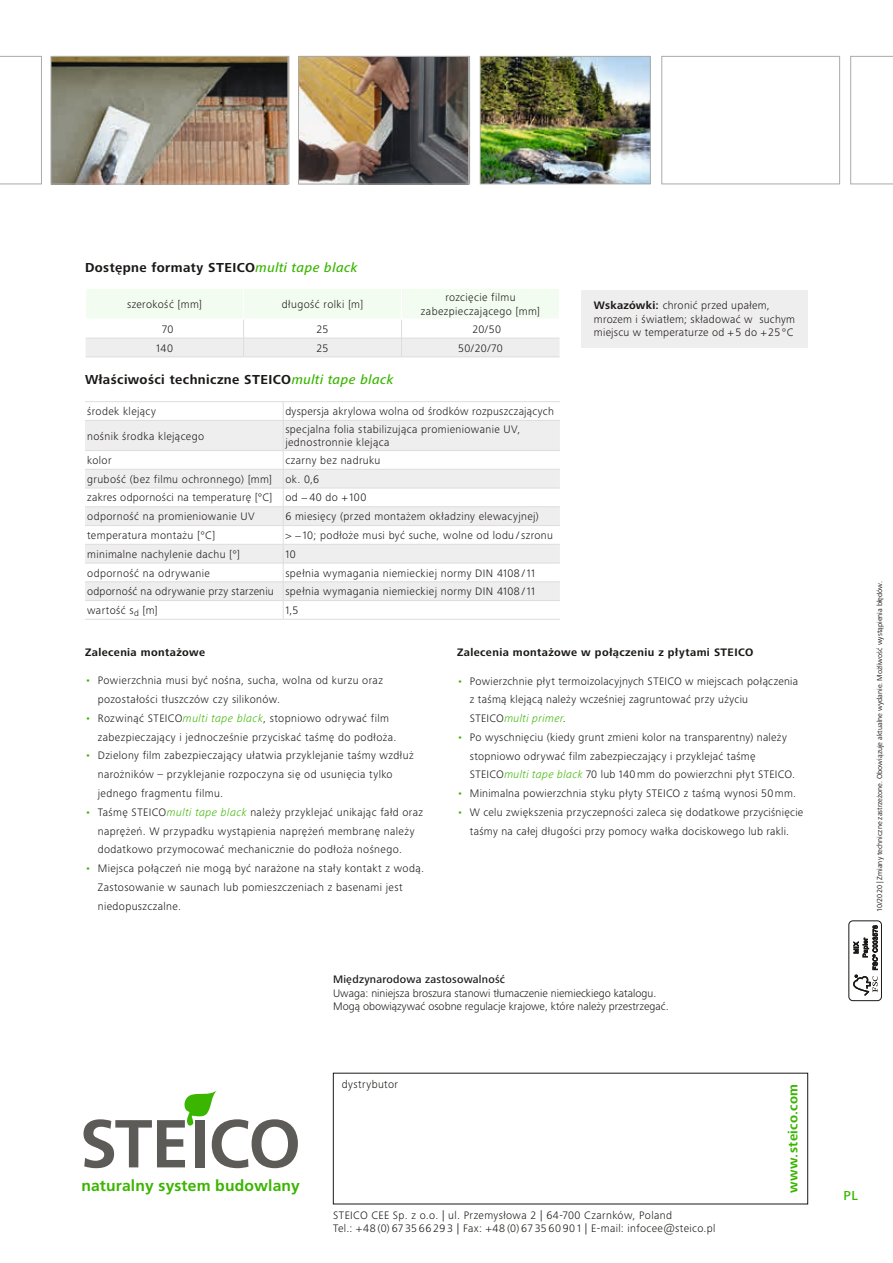
<style>
.page{position:relative;width:893px;height:1263px;background:#fff}
.page>*{position:absolute;margin:0;border:0;box-sizing:border-box;transform-origin:0 0}
.t1{font:700 15.6px "Frutiger";letter-spacing:.01em;color:#3ab500}
.t2{font:700 13.5px "Frutiger Next LTW1 G";letter-spacing:.03em;color:#1b1917}
.t3{font:700 13.5px "Frutiger Next LTW1 G";letter-spacing:.03em;color:#3ab500}
.t4{font:500 13.5px "Frutiger Next LTW1 G";color:#3ab500}
.t5{font:300 11.25px/18.8px "Frutiger Next LTW1 G";letter-spacing:.03em;color:#1b1917}
.t6{font:300 11.25px/13.5px "Frutiger Next LTW1 G";color:#1b1917}
.t7{font:700 11.25px "Frutiger Next LTW1 G";letter-spacing:.035em;color:#1b1917}
.t8{font:500 11.25px "Frutiger Next LTW1 G";letter-spacing:.02em;color:#1b1917}
.t9{font:7.5px "Frutiger Next LTW1 G";color:#1b1917}
.s1{font-weight:500;font-style:italic;color:#3ab500}
.s2{font-weight:700}
.s3{color:#3ab500}
.s4{font-style:italic;color:#3ab500}
</style>
<div class="page">
<svg style="left:850px;top:56px;width:43px;height:128px"></svg>
<svg style="left:0;top:56px;width:42px;height:128px"></svg>
<img style="left:482px;top:58px;width:167px;height:124px">
<div style="left:480px;top:56px;width:171px;height:128px;border:1px solid #abaaa9"></div>
<div style="left:662px;top:56px;width:178px;height:128px;border:1px solid #abaaa9"></div>
<div style="left:848px;top:920px;width:34px;height:81px;border:1px solid #1b1917;border-radius:4px"></div>
<svg style="left:853px;top:925px;width:25px;height:71px"></svg>
<svg style="left:83px;top:1090px;width:215px;height:78px"></svg>
<svg style="left:86px;top:289px;width:473px;height:68px"></svg>
<hr style="left:86px;top:357px;width:157px;height:1px;background:#ddd">
<hr style="left:244px;top:357px;width:157px;height:1px;background:#ddd">
<hr style="left:402px;top:357px;width:157px;height:1px;background:#ddd">
<hr style="left:86px;top:318px;width:157px;height:2px;background:#fff">
<hr style="left:244px;top:318px;width:157px;height:2px;background:#fff">
<hr style="left:402px;top:318px;width:157px;height:2px;background:#fff">
<svg style="left:85px;top:421px;width:475px;height:179px;fill:#efeeee"></svg>
<hr style="left:85px;top:401px;width:198px;height:1px;background:#ddd">
<hr style="left:283px;top:401px;width:277px;height:1px;background:#ddd">
<svg style="left:283px;top:402px;width:1px;height:18px"></svg>
<hr style="left:85px;top:420px;width:198px;height:1px;background:#ddd">
<hr style="left:283px;top:420px;width:277px;height:1px;background:#ddd">
<hr style="left:85px;top:450px;width:198px;height:1px;background:#ddd">
<hr style="left:85px;top:469px;width:198px;height:1px;background:#ddd">
<hr style="left:283px;top:469px;width:277px;height:1px;background:#ddd">
<hr style="left:85px;top:488px;width:198px;height:1px;background:#ddd">
<hr style="left:85px;top:506px;width:198px;height:1px;background:#ddd">
<hr style="left:85px;top:525px;width:198px;height:1px;background:#ddd">
<hr style="left:85px;top:544px;width:198px;height:1px;background:#ddd">
<hr style="left:283px;top:544px;width:277px;height:1px;background:#ddd">
<hr style="left:85px;top:563px;width:198px;height:1px;background:#ddd">
<hr style="left:283px;top:563px;width:277px;height:1px;background:#ddd">
<hr style="left:85px;top:581px;width:198px;height:1px;background:#ddd">
<hr style="left:283px;top:420px;width:1px;height:30px;background:#ddd">
<hr style="left:283px;top:450px;width:277px;height:1px;background:#ddd">
<hr style="left:283px;top:506px;width:277px;height:1px;background:#ddd">
<hr style="left:283px;top:525px;width:277px;height:1px;background:#ddd">
<hr style="left:283px;top:581px;width:277px;height:1px;background:#ddd">
<hr style="left:85px;top:600px;width:198px;height:1px;background:#ddd">
<hr style="left:283px;top:600px;width:277px;height:1px;background:#ddd">
<hr style="left:85px;top:619px;width:198px;height:1px;background:#ddd">
<hr style="left:283px;top:619px;width:277px;height:1px;background:#ddd">
<hr style="left:283px;top:488px;width:277px;height:1px;background:#ddd">
<svg style="left:283px;top:451px;width:1px;height:168px"></svg>
<img style="left:300px;top:58px;width:167px;height:124px">
<div style="left:298px;top:56px;width:171px;height:128px;border:1px solid #abaaa9"></div>
<img style="left:53px;top:58px;width:233px;height:124px">
<div style="left:51px;top:56px;width:237px;height:128px;border:1px solid #abaaa9"></div>
<div style="left:581px;top:291px;width:227px;height:57px;background:#efeeee"></div>
<p class="t2" style="left:85px;top:260px;width:274px">Dostępne formaty STEICO<span class="s1">multi tape black</span></p>
<p class="t5" style="left:127px;top:295px;width:76px">szerokość [mm]</p>
<p class="t5" style="left:282px;top:295px;width:83px">długość rolki [m]</p>
<p class="t5" style="left:421px;top:291px;width:121px;line-height:13.5px;text-align:center">rozcięcie filmu zabezpieczającego [mm]</p>
<p class="t5" style="left:162px;top:320px;width:13px">70</p>
<p class="t5" style="left:316px;top:320px;width:14px">25</p>
<p class="t5" style="left:472px;top:320px;width:30px">20/50</p>
<p class="t5" style="left:156px;top:338px;width:18px">140</p>
<p class="t5" style="left:316px;top:338px;width:14px">25</p>
<p class="t5" style="left:458px;top:338px;width:46px">50/20/70</p>
<p class="t2" style="left:85px;top:372px;width:310px">Właściwości techniczne STEICO<span class="s1">multi tape black</span></p>
<p class="t5" style="left:87px;top:402px;width:70px">środek klejący</p>
<p class="t5" style="left:285px;top:402px;width:270px">dyspersja akrylowa wolna od środków rozpuszczających</p>
<p class="t5" style="left:87px;top:426px;width:118px">nośnik środka klejącego</p>
<p class="t5" style="left:285px;top:422px;width:237px;line-height:13.5px">specjalna folia stabilizująca promieniowanie UV, jednostronnie klejąca</p>
<p class="t5" style="left:87px;top:451px;width:26px">kolor</p>
<p class="t5" style="left:87px;top:451px;width:295px;text-indent:198px">czarny bez nadruku grubość (bez filmu ochronnego) [mm] ok. 0,6<br>zakres odporności na temperaturę [°C] od − 40 do + 100 odporność na promieniowanie UV</p>
<p class="t5" style="left:285px;top:507px;width:255px">6 miesięcy (przed montażem okładziny elewacyjnej)</p>
<p class="t5" style="left:87px;top:526px;width:130px">temperatura montażu [°C]</p>
<p class="t5" style="left:285px;top:526px;width:269px">&gt; − 10; podłoże musi być suche, wolne od lodu /szronu</p>
<p class="t5" style="left:87px;top:545px;width:154px">minimalne nachylenie dachu [°]</p>
<p class="t5" style="left:285px;top:545px;width:12px">10</p>
<p class="t5" style="left:87px;top:563px;width:124px">odporność na odrywanie</p>
<p class="t5" style="left:87px;top:563px;width:450px;text-align:justify;text-indent:198px">spełnia wymagania niemieckiej normy DIN 4108 /11 odporność na odrywanie przy starzeniu spełnia wymagania niemieckiej normy DIN 4108 /11 wartość s<sub>d</sub> [m]</p>
<p class="t5" style="left:285px;top:601px;width:15px">1,5</p>
<p class="t5" style="left:594px;top:299px;width:203px;line-height:13.5px"><span class="s2">Wskazówki:</span> chronić przed upałem, mrozem i światłem; składować w suchym miejscu w temperaturze od + 5 do + 25 °C</p>
<p class="t7" style="left:85px;top:646px;width:122px">Zalecenia montażowe</p>
<p class="t5" style="left:98px;top:671px;width:287px;text-indent:-13px"><span class="s3">•</span> Powierzchnia musi być nośna, sucha, wolna od kurzu oraz pozostałości tłuszczów czy silikonów.</p>
<p class="t5" style="left:98px;top:709px;width:300px;text-indent:-13px"><span class="s3">•</span> Rozwinąć STEICO<span class="s4">multi tape black</span>, stopniowo odrywać film zabezpieczający i jednocześnie przyciskać taśmę do podłoża.</p>
<p class="t5" style="left:98px;top:746px;width:317px;text-indent:-13px"><span class="s3">•</span> Dzielony film zabezpieczający ułatwia przyklejanie taśmy wzdłuż narożników – przyklejanie rozpoczyna się od usunięcia tylko jednego fragmentu filmu.</p>
<p class="t5" style="left:98px;top:803px;width:327px;text-indent:-13px"><span class="s3">•</span> Taśmę STEICO<span class="s4">multi tape black</span> należy przyklejać unikając fałd oraz naprężeń. W przypadku wystąpienia naprężeń membranę należy dodatkowo przymocować mechanicznie do podłoża nośnego.</p>
<p class="t5" style="left:98px;top:859px;width:328px;text-indent:-13px"><span class="s3">•</span> Miejsca połączeń nie mogą być narażone na stały kontakt z wodą.<br>Zastosowanie w saunach lub pomieszczeniach z basenami jest niedopuszczalne.</p>
<p class="t7" style="left:457px;top:646px;width:298px">Zalecenia montażowe w połączeniu z płytami STEICO</p>
<p class="t5" style="left:470px;top:671px;width:330px;text-indent:-13px"><span class="s3">•</span> Powierzchnie płyt termoizolacyjnych STEICO w miejscach połączenia z taśmą klejącą należy wcześniej zagruntować przy użyciu<br>STEICO<span class="s4">multi primer</span>.</p>
<p class="t5" style="left:470px;top:728px;width:327px;text-indent:-13px"><span class="s3">•</span> Po wyschnięciu (kiedy grunt zmieni kolor na transparentny) należy stopniowo odrywać film zabezpieczający i przyklejać taśmę<br>STEICO<span class="s4">multi tape black</span> 70 lub 140mm do powierzchni płyt STEICO.</p>
<p class="t5" style="left:457px;top:784px;width:341px"><span class="s3">•</span> Minimalna powierzchnia styku płyty STEICO z taśmą wynosi 50mm.</p>
<p class="t5" style="left:457px;top:803px;width:348px;text-align:center"><span class="s3">•</span> W celu zwiększenia przyczepności zaleca się dodatkowe przyciśnięcie taśmy na całej długości przy pomocy wałka dociskowego lub rakli.</p>
<p class="t8" style="left:333px;top:973px;width:173px">Międzynarodowa zastosowalność</p>
<p class="t6" style="left:333px;top:986px;width:337px">Uwaga: niniejsza broszura stanowi tłumaczenie niemieckiego katalogu.<br>Mogą obowiązywać osobne regulacje krajowe, które należy przestrzegać.</p>
<p class="t5" style="left:342px;top:1074px;width:58px">dystrybutor</p>
<h1 class="t1" style="left:81px;top:1176px;width:220px">naturalny system budowlany</h1>
<p class="t5" style="left:333px;top:1208px;width:384px;line-height:13.5px">STEICO CEE Sp. z o.o. | ul. Przemysłowa 2 | 64-700 Czarnków, Poland<br>Tel.: +48 (0) 67 35 66 29 3 | Fax: +48 (0) 67 35 60 90 1 | E-mail: infocee@steico.pl</p>
<p class="t3" style="left:785px;top:1193px;width:111px;rotate:-90deg">www.steico.com</p>
<p class="t9" style="left:875px;top:912px;width:332px;rotate:-90deg">10/2020 | Zmiany techniczne zastrzeżone. Obowiązuje aktualne wydanie. Możliwość wystąpienia błędów.</p>
<p class="t4" style="left:844px;top:1188px;width:16px">PL</p>
</div>
